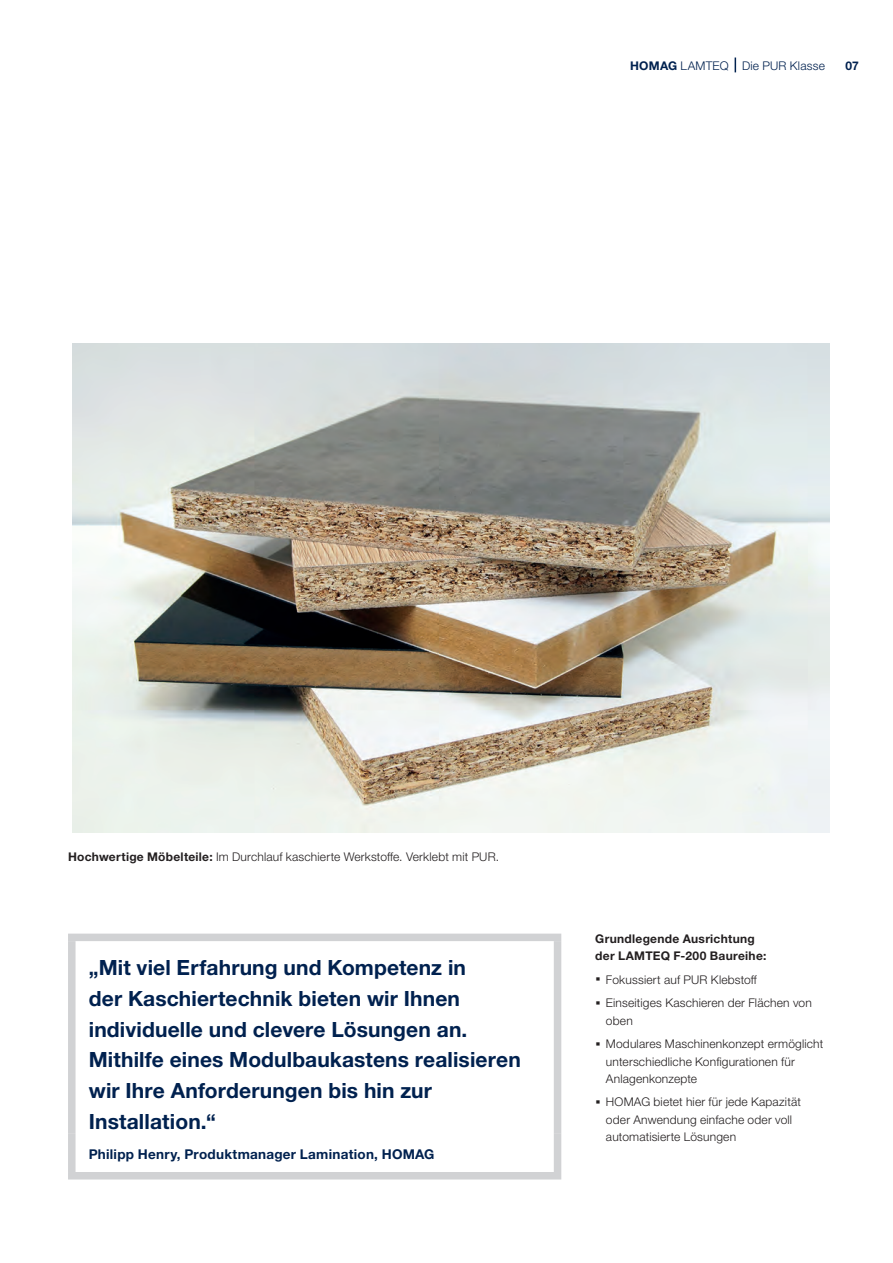
<style>
.page{position:relative;width:893px;height:1263px;background:#fff}
.page>*{position:absolute;margin:0;border:0;box-sizing:border-box;transform-origin:0 0}
.t1{font:700 21px/30.8px "Helvetica Neue LTW1 G";letter-spacing:.005em;color:#00214f}
.t2{font:700 13.5px "Helvetica Neue LTW1 G";letter-spacing:.02em;color:#00214f}
.t3{font:300 12px/17.2px "Helvetica Neue LTW1 G";letter-spacing:.015em;color:#231f20}
.t4{font:700 12px/17.2px "Helvetica Neue LTW1 G";letter-spacing:.025em;color:#231f20}
.t5{font:300 12px "Helvetica Neue LTW1 G";letter-spacing:.015em;color:#00214f}
.t6{font:700 12px "Helvetica Neue LTW1 G";color:#00214f}
.s1{font-weight:700}
.s2{font-weight:700;font-size:21px}
</style>
<div class="page">
<img style="left:72px;top:343px;width:757px;height:490px">
<svg style="left:735px;top:58px;width:1px;height:14px"></svg>
<div style="left:68px;top:933px;width:493px;height:8px;background:#d1d2d4"></div>
<div style="left:68px;top:941px;width:8px;height:192px;background:#d1d2d4"></div>
<div style="left:554px;top:941px;width:7px;height:192px;background:#d1d2d4"></div>
<div style="left:68px;top:1133px;width:8px;height:39px;background:#d1d2d4"></div>
<div style="left:554px;top:1133px;width:7px;height:39px;background:#d1d2d4"></div>
<div style="left:68px;top:1172px;width:493px;height:7px;background:#d1d2d4"></div>
<p class="t5" style="left:630px;top:58px;width:196px"><span class="s1">HOMAG</span> LAMTEQ Die PUR Klasse</p>
<p class="t6" style="left:845px;top:58px;width:15px">07</p>
<p class="t3" style="left:68px;top:848px;width:433px"><span class="s1">Hochwertige Möbelteile:</span> Im Durchlauf kaschierte Werkstoffe. Verklebt mit PUR.</p>
<h1 class="t1" style="left:89px;top:952px;width:434px">„Mit viel Erfahrung und Kompetenz in<br>der Kaschiertechnik bieten wir Ihnen individuelle und clevere Lösungen an.<br>Mithilfe eines Modulbaukastens realisieren wir Ihre Anforderungen bis hin zur Installation.“</h1>
<p class="t2" style="left:89px;top:1145px;width:347px">Philipp Henry, Produktmanager Lamination, HOMAG</p>
<p class="t4" style="left:595px;top:930px;width:173px">Grundlegende Ausrichtung der LAMTEQ F-200 Baureihe:</p>
<p class="t3" style="left:595px;top:967px;width:218px;line-height:23.7px"><span class="s2">·</span> Fokussiert auf PUR Klebstoff<br><span class="s2">·</span> Einseitiges Kaschieren der Flächen von</p>
<p class="t3" style="left:595px;top:1008px;width:230px;line-height:23.7px;text-indent:11px">oben<br><span class="s2">·</span> Modulares Maschinenkonzept ermöglicht</p>
<p class="t3" style="left:606px;top:1052px;width:190px">unterschiedliche Konfigurationen für<br>Anlagenkonzepte</p>
<p class="t3" style="left:606px;top:1093px;width:196px;text-indent:-11px"><span class="s2">·</span> HOMAG bietet hier für jede Kapazität oder Anwendung einfache oder voll automatisierte Lösungen</p>
</div>
